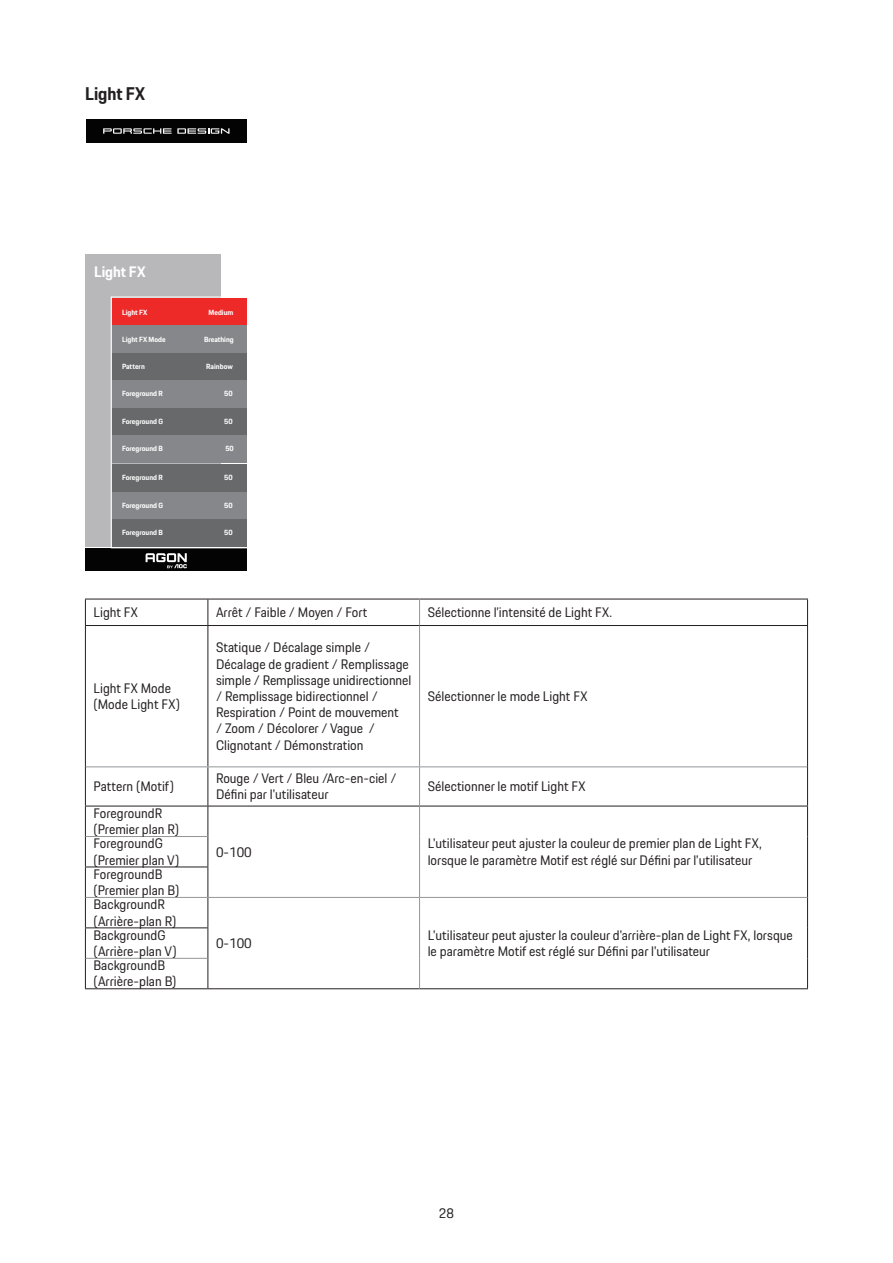
<style>
.page{position:relative;width:893px;height:1263px;background:#fff}
.page>*{position:absolute;margin:0;border:0;box-sizing:border-box;transform-origin:0 0}
.Heading_3{font:700 18px "Porsche Next";color:#231f20}
.t1{font:700 14.85px "Porsche Next";color:#fff;scale:1.04 1}
.无间隔{font:13.5px/16.2px "Porsche Next";color:#231f20}
.t2{font:700 7.35px "Porsche Next";color:#fff;scale:1.04 1}
</style>
<div class="page">
<div style="left:85px;top:254px;width:135px;height:293px;background:#b8b7b9"></div>
<div style="left:86px;top:119px;width:161px;height:24px;background:#030303"></div>
<svg style="left:103px;top:128px;width:127px;height:6px"></svg>
<div style="left:85px;top:548px;width:162px;height:23px;background:#030303"></div>
<svg style="left:111px;top:296px;width:136px;height:272px;background:#7e6c6e"></svg>
<hr style="left:85px;top:599px;width:123px;height:1px;background:#231f20">
<svg style="left:85px;top:599px;width:1px;height:26px"></svg>
<hr style="left:208px;top:599px;width:212px;height:1px;background:#231f20">
<svg style="left:208px;top:599px;width:1px;height:26px"></svg>
<hr style="left:420px;top:599px;width:388px;height:1px;background:#231f20">
<svg style="left:807px;top:599px;width:1px;height:26px"></svg>
<hr style="left:85px;top:625px;width:123px;height:1px;background:#231f20">
<hr style="left:85px;top:626px;width:1px;height:141px;background:#231f20">
<hr style="left:208px;top:625px;width:212px;height:1px;background:#231f20">
<hr style="left:208px;top:626px;width:1px;height:140px;background:#231f20">
<hr style="left:420px;top:625px;width:388px;height:1px;background:#231f20">
<hr style="left:807px;top:626px;width:1px;height:141px;background:#231f20">
<hr style="left:85px;top:767px;width:1px;height:39px;background:#231f20">
<hr style="left:208px;top:767px;width:1px;height:39px;background:#231f20">
<hr style="left:807px;top:767px;width:1px;height:39px;background:#231f20">
<hr style="left:85px;top:806px;width:123px;height:1px;background:#231f20">
<hr style="left:85px;top:806px;width:1px;height:30px;background:#231f20">
<hr style="left:208px;top:806px;width:212px;height:1px;background:#231f20">
<hr style="left:208px;top:806px;width:1px;height:30px;background:#231f20">
<hr style="left:420px;top:806px;width:388px;height:1px;background:#231f20">
<hr style="left:807px;top:806px;width:1px;height:30px;background:#231f20">
<hr style="left:85px;top:836px;width:1px;height:30px;background:#231f20">
<hr style="left:208px;top:836px;width:1px;height:30px;background:#231f20">
<hr style="left:807px;top:836px;width:1px;height:31px;background:#231f20">
<hr style="left:85px;top:866px;width:123px;height:1px;background:#231f20">
<hr style="left:85px;top:867px;width:1px;height:30px;background:#231f20">
<hr style="left:208px;top:867px;width:1px;height:30px;background:#231f20">
<hr style="left:807px;top:867px;width:1px;height:30px;background:#231f20">
<hr style="left:85px;top:897px;width:1px;height:30px;background:#231f20">
<svg style="left:208px;top:898px;width:1px;height:29px"></svg>
<hr style="left:807px;top:897px;width:1px;height:31px;background:#231f20">
<hr style="left:85px;top:927px;width:123px;height:1px;background:#231f20">
<hr style="left:85px;top:928px;width:1px;height:30px;background:#231f20">
<hr style="left:208px;top:928px;width:1px;height:30px;background:#231f20">
<hr style="left:807px;top:928px;width:1px;height:30px;background:#231f20">
<hr style="left:85px;top:958px;width:1px;height:30px;background:#231f20">
<hr style="left:208px;top:958px;width:1px;height:30px;background:#231f20">
<hr style="left:807px;top:958px;width:1px;height:30px;background:#231f20">
<hr style="left:85px;top:988px;width:123px;height:1px;background:#231f20">
<hr style="left:208px;top:988px;width:212px;height:1px;background:#231f20">
<hr style="left:420px;top:988px;width:388px;height:1px;background:#231f20">
<svg style="left:419px;top:599px;width:1px;height:26px"></svg>
<hr style="left:419px;top:626px;width:1px;height:140px;background:#939598">
<hr style="left:86px;top:766px;width:122px;height:1px;background:#939598">
<hr style="left:208px;top:766px;width:212px;height:1px;background:#939598">
<hr style="left:420px;top:766px;width:387px;height:1px;background:#939598">
<hr style="left:419px;top:767px;width:1px;height:39px;background:#939598">
<hr style="left:419px;top:806px;width:1px;height:30px;background:#939598">
<hr style="left:86px;top:836px;width:122px;height:1px;background:#939598">
<hr style="left:419px;top:836px;width:1px;height:31px;background:#939598">
<hr style="left:419px;top:867px;width:1px;height:30px;background:#939598">
<hr style="left:86px;top:897px;width:122px;height:1px;background:#939598">
<hr style="left:208px;top:897px;width:212px;height:1px;background:#939598">
<hr style="left:420px;top:897px;width:387px;height:1px;background:#939598">
<hr style="left:419px;top:898px;width:1px;height:30px;background:#939598">
<hr style="left:419px;top:928px;width:1px;height:30px;background:#939598">
<hr style="left:86px;top:958px;width:122px;height:1px;background:#939598">
<hr style="left:419px;top:958px;width:1px;height:30px;background:#939598">
<p class="Heading_3" style="left:85px;top:82px;width:62px">Light FX</p>
<p class="t1" style="left:94px;top:262px;width:51px">Light FX</p>
<p class="t2" style="left:122px;top:307px;width:26px">Light FX</p>
<p class="t2" style="left:208px;top:307px;width:25px">Medium</p>
<p class="t2" style="left:122px;top:334px;width:44px">Light FX Mode</p>
<p class="t2" style="left:204px;top:334px;width:30px">Breathing</p>
<p class="t2" style="left:122px;top:362px;width:23px">Pattern</p>
<p class="t2" style="left:206px;top:362px;width:27px">Rainbow</p>
<p class="t2" style="left:122px;top:389px;width:41px">Foreground R</p>
<p class="t2" style="left:224px;top:389px;width:10px">50</p>
<p class="t2" style="left:122px;top:417px;width:41px">Foreground G</p>
<p class="t2" style="left:224px;top:417px;width:10px">50</p>
<p class="t2" style="left:122px;top:444px;width:41px">Foreground B</p>
<p class="t2" style="left:225px;top:444px;width:10px">50</p>
<p class="t2" style="left:122px;top:472px;width:41px">Foreground R</p>
<p class="t2" style="left:224px;top:472px;width:10px">50</p>
<p class="t2" style="left:122px;top:500px;width:41px">Foreground G</p>
<p class="t2" style="left:224px;top:500px;width:10px">50</p>
<p class="t2" style="left:122px;top:528px;width:41px">Foreground B</p>
<p class="t2" style="left:224px;top:528px;width:10px">50</p>
<p class="无间隔" style="left:94px;top:604px;width:46px">Light FX</p>
<p class="无间隔" style="left:216px;top:604px;width:153px">Arrêt / Faible / Moyen / Fort</p>
<p class="无间隔" style="left:428px;top:604px;width:186px">Sélectionne l’intensité de Light FX.</p>
<p class="无间隔" style="left:94px;top:680px;width:88px">Light FX Mode (Mode Light FX)</p>
<p class="无间隔" style="left:216px;top:639px;width:197px">Statique / Décalage simple /<br>Décalage de gradient / Remplissage simple / Remplissage unidirectionnel / Remplissage bidirectionnel /<br>Respiration / Point de mouvement<br>/ Zoom / Décolorer / Vague /<br>Clignotant / Démonstration</p>
<p class="无间隔" style="left:428px;top:688px;width:161px">Sélectionner le mode Light FX</p>
<p class="无间隔" style="left:94px;top:778px;width:82px">Pattern (Motif)</p>
<p class="无间隔" style="left:216px;top:770px;width:182px">Rouge / Vert / Bleu /Arc-en-ciel /<br>Défini par l'utilisateur</p>
<p class="无间隔" style="left:428px;top:778px;width:159px">Sélectionner le motif Light FX</p>
<p class="无间隔" style="left:94px;top:805px;width:87px">ForegroundR (Premier plan R)</p>
<p class="无间隔" style="left:216px;top:844px;width:37px">0-100</p>
<p class="无间隔" style="left:428px;top:835px;width:336px">L'utilisateur peut ajuster la couleur de premier plan de Light FX, lorsque le paramètre Motif est réglé sur Défini par l'utilisateur</p>
<p class="无间隔" style="left:94px;top:835px;width:87px">ForegroundG (Premier plan V)</p>
<p class="无间隔" style="left:94px;top:866px;width:87px">ForegroundB (Premier plan B)</p>
<p class="无间隔" style="left:94px;top:896px;width:84px">BackgroundR (Arrière-plan R)</p>
<p class="无间隔" style="left:94px;top:927px;width:85px">BackgroundG (Arrière-plan V)</p>
<p class="无间隔" style="left:94px;top:957px;width:84px">BackgroundB (Arrière-plan B)</p>
<p class="无间隔" style="left:216px;top:935px;width:37px">0-100</p>
<p class="无间隔" style="left:428px;top:927px;width:367px">L'utilisateur peut ajuster la couleur d'arrière-plan de Light FX, lorsque le paramètre Motif est réglé sur Défini par l'utilisateur</p>
<p class="无间隔" style="left:439px;top:1205px;width:17px">28</p>
</div>
